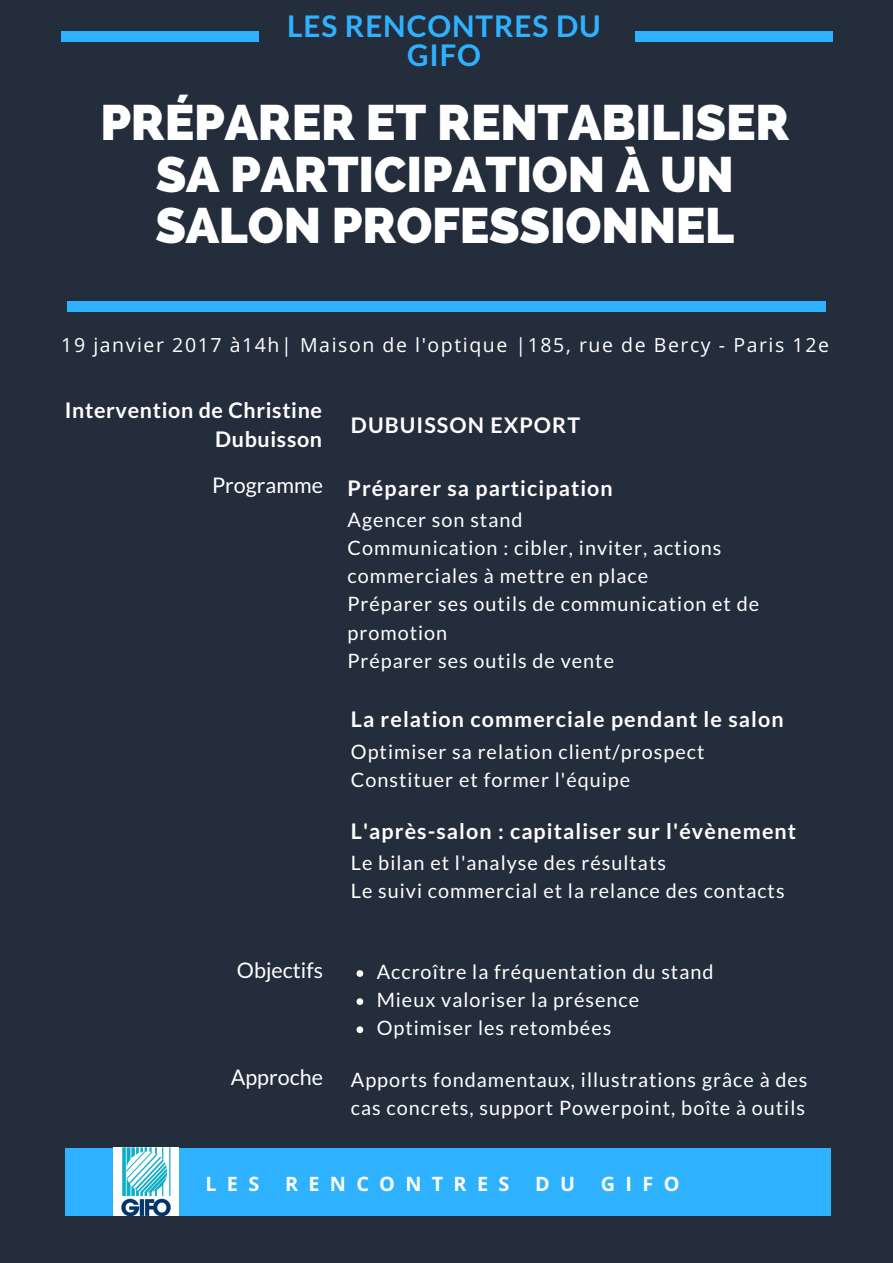
<style>
.page{position:relative;width:893px;height:1263px;background:#fff}
.page>*{position:absolute;margin:0;border:0;box-sizing:border-box;transform-origin:0 0}
.t1{font:800 49.65px/51.8px "Raleway";letter-spacing:-.005em;color:#fff;text-align:center}
.t2{font:700 29.7px/29.2px "Lato";letter-spacing:.03em;color:#2eb2ff;text-align:center}
.t3{font:700 21.45px "Lato";letter-spacing:.05em;color:#fff}
.t4{font:700 21.45px/29.2px "Lato";letter-spacing:.03em;color:#fff;text-align:right}
.t5{font:21.45px "Lato";color:#fff}
.t6{font:19.8px/28px "Lato";letter-spacing:.05em;color:#fff}
.t7{font:700 19.8px "Open Sans";letter-spacing:.52em;color:#fff}
.t8{font:19.5px "Open Sans";letter-spacing:.08em;color:#fff}
</style>
<div class="page">
<div style="left:0;top:0;width:892px;height:1262px;background:#242d3c"></div>
<div style="left:65px;top:1147px;width:765px;height:68px;background:#2eb2ff"></div>
<svg style="left:356px;top:970px;width:7px;height:7px"></svg>
<svg style="left:356px;top:998px;width:7px;height:7px"></svg>
<svg style="left:356px;top:1026px;width:7px;height:7px"></svg>
<div style="left:62px;top:31px;width:197px;height:10px;background:#2eb2ff"></div>
<div style="left:635px;top:31px;width:197px;height:10px;background:#2eb2ff"></div>
<div style="left:67px;top:301px;width:758px;height:10px;background:#2eb2ff"></div>
<img style="left:114px;top:1147px;width:65px;height:68px">
<h2 class="t2" style="left:287px;top:11px;width:315px">LES RENCONTRES DU<br>GIFO</h2>
<h1 class="t1" style="left:100px;top:96px;width:690px">PRÉPARER ET RENTABILISER<br>SA PARTICIPATION À UN<br>SALON PROFESSIONNEL</h1>
<p class="t8" style="left:61px;top:331px;width:769px">19 janvier 2017 à14h| Maison de l'optique |185, rue de Bercy - Paris 12e</p>
<p class="t4" style="left:65px;top:395px;width:259px">Intervention de Christine<br>Dubuisson</p>
<p class="t5" style="left:212px;top:472px;width:112px">Programme</p>
<p class="t5" style="left:237px;top:957px;width:87px">Objectifs</p>
<p class="t5" style="left:231px;top:1063px;width:94px">Approche</p>
<p class="t3" style="left:351px;top:411px;width:231px">DUBUISSON EXPORT</p>
<p class="t3" style="left:347px;top:474px;width:267px">Préparer sa participation</p>
<p class="t6" style="left:347px;top:505px;width:413px">Agencer son stand<br>Communication : cibler, inviter, actions commerciales à mettre en place<br>Préparer ses outils de communication et de promotion<br>Préparer ses outils de vente</p>
<p class="t3" style="left:351px;top:706px;width:434px">La relation commerciale pendant le salon</p>
<p class="t6" style="left:351px;top:737px;width:355px">Optimiser sa relation client/prospect<br>Constituer et former l'équipe</p>
<p class="t3" style="left:351px;top:817px;width:447px">L'après-salon : capitaliser sur l'évènement</p>
<p class="t6" style="left:351px;top:848px;width:435px">Le bilan et l'analyse des résultats<br>Le suivi commercial et la relance des contacts</p>
<p class="t6" style="left:376px;top:957px;width:338px">Accroître la fréquentation du stand<br>Mieux valoriser la présence<br>Optimiser les retombées</p>
<p class="t6" style="left:351px;top:1065px;width:458px">Apports fondamentaux, illustrations grâce à des cas concrets, support Powerpoint, boîte à outils</p>
<p class="t7" style="left:205px;top:1169px;width:55px">LES</p>
<p class="t7" style="left:285px;top:1169px;width:226px">RENCONTRES</p>
<p class="t7" style="left:535px;top:1169px;width:41px">D U</p>
<p class="t7" style="left:601px;top:1169px;width:80px">GIFO</p>
</div>
